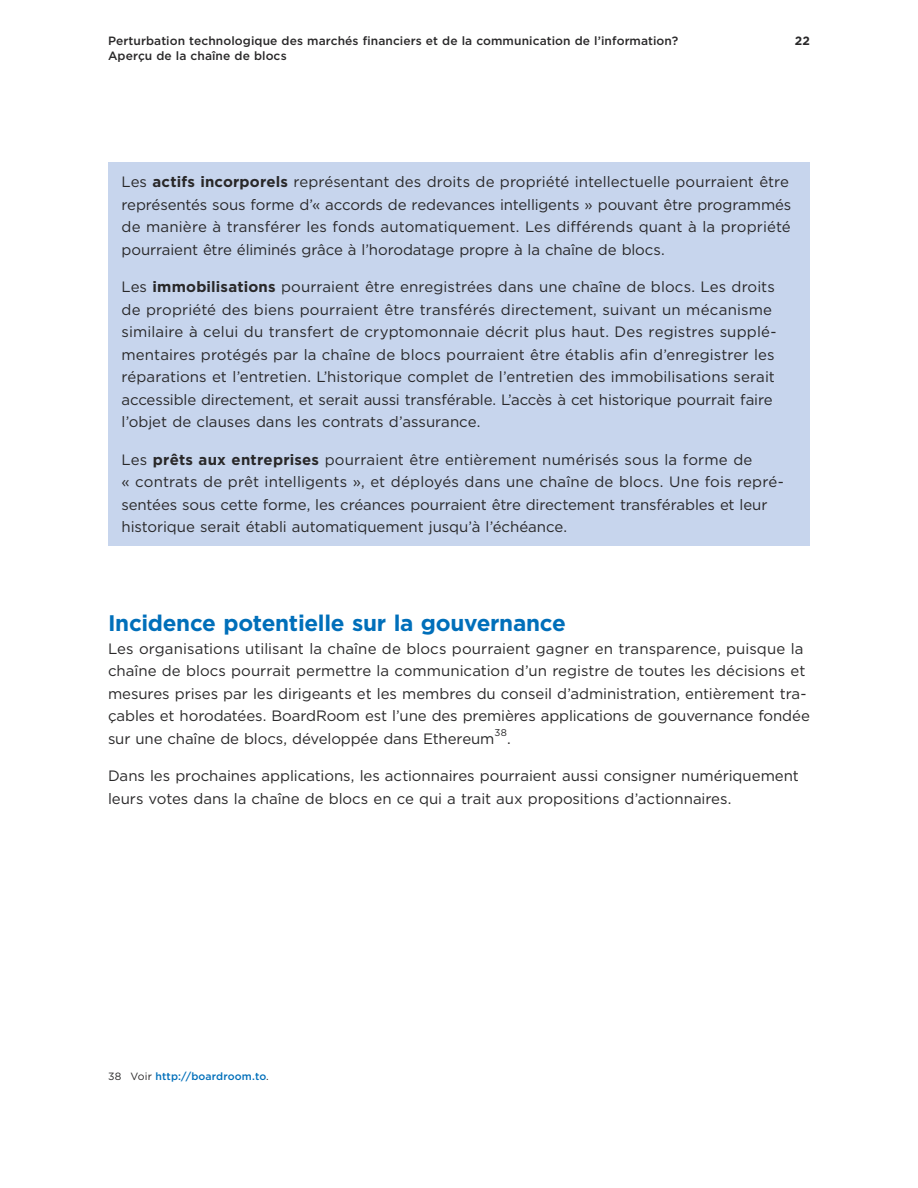
<style>
.page{position:relative;width:918px;height:1188px;background:#fff}
.page>*{position:absolute;margin:0;border:0;box-sizing:border-box;transform-origin:0 0}
.t1{font:700 22.5px "Gotham";letter-spacing:-.015em;color:#006fba}
.t2{font:15px/22.5px "Gotham";color:#292829}
.t3{font:500 12px "Gotham";letter-spacing:.005em;color:#292829}
.t4{font:700 12px "Gotham";color:#292829}
.t5{font:500 10.5px "Gotham";letter-spacing:.01em;color:#006fba}
.t6{font:9.75px "Gotham";color:#292829}
.s1{font-weight:700}
.s2{font-weight:400;color:#292829}
</style>
<div class="page">
<div style="left:108px;top:162px;width:702px;height:384px;background:#c7d5ed"></div>
<p class="t3" style="left:108px;top:33px;width:572px">Perturbation technologique des marchés financiers et de la communication de l’information?</p>
<p class="t4" style="left:795px;top:33px;width:17px">22</p>
<p class="t3" style="left:108px;top:48px;width:180px">Aperçu de la chaîne de blocs</p>
<p class="t2" style="left:122px;top:171px;width:671px">Les <span class="s1">actifs incorporels</span> représentant des droits de propriété intellectuelle pourraient être représentés sous forme d’« accords de redevances intelligents » pouvant être programmés de manière à transférer les fonds automatiquement. Les différends quant à la propriété pourraient être éliminés grâce à l’horodatage propre à la chaîne de blocs.</p>
<p class="t2" style="left:122px;top:276px;width:657px">Les <span class="s1">immobilisations</span> pourraient être enregistrées dans une chaîne de blocs. Les droits de propriété des biens pourraient être transférés directement, suivant un mécanisme similaire à celui du transfert de cryptomonnaie décrit plus haut. Des registres supplé&shy;mentaires protégés par la chaîne de blocs pourraient être établis afin d’enregistrer les réparations et l’entretien. L’historique complet de l’entretien des immobilisations serait accessible directement, et serait aussi transférable. L’accès à cet historique pourrait faire l’objet de clauses dans les contrats d’assurance.</p>
<p class="t2" style="left:121px;top:448px;width:664px">Les <span class="s1">prêts aux entreprises</span> pourraient être entièrement numérisés sous la forme de<br>« contrats de prêt intelligents », et déployés dans une chaîne de blocs. Une fois repré&shy;sentées sous cette forme, les créances pourraient être directement transférables et leur historique serait établi automatiquement jusqu’à l’échéance.</p>
<h3 class="t1" style="left:108px;top:609px;width:459px">Incidence potentielle sur la gouvernance</h3>
<p class="t2" style="left:108px;top:637px;width:703px">Les organisations utilisant la chaîne de blocs pourraient gagner en transparence, puisque la chaîne de blocs pourrait permettre la communication d’un registre de toutes les décisions et mesures prises par les dirigeants et les membres du conseil d’administration, entièrement tra&shy;çables et horodatées. BoardRoom est l’une des premières applications de gouvernance fondée sur une chaîne de blocs, développée dans Ethereum</p>
<p class="t6" style="left:494px;top:727px;width:14px">38</p>
<p class="t2" style="left:507px;top:727px;width:5px">.</p>
<p class="t2" style="left:108px;top:765px;width:692px">Dans les prochaines applications, les actionnaires pourraient aussi consigner numériquement leurs votes dans la chaîne de blocs en ce qui a trait aux propositions d’actionnaires.</p>
<p class="t5" style="left:108px;top:1069px;width:162px"><span class="s2">38 Voir</span> http://boardroom.to<span class="s2">.</span></p>
</div>
